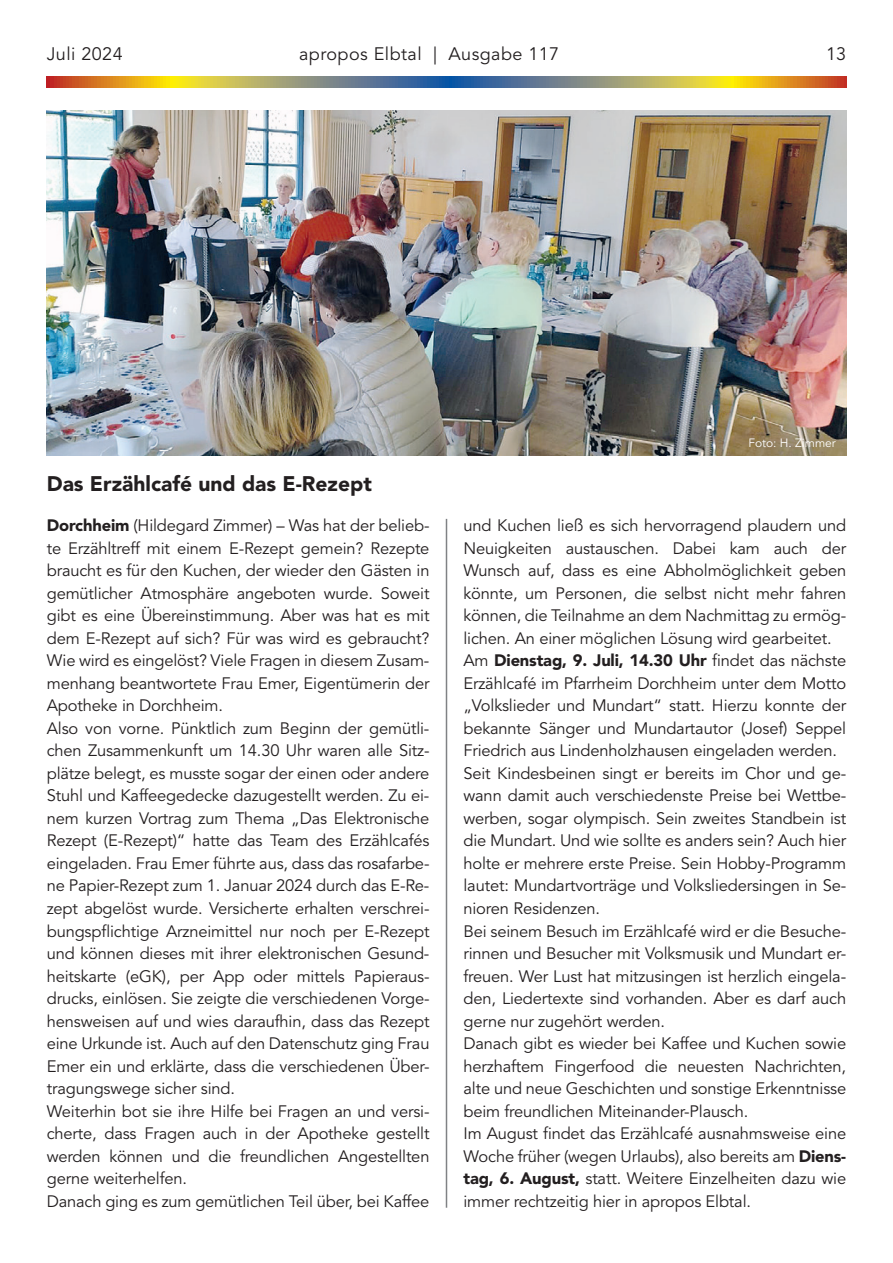
<style>
.page{position:relative;width:893px;height:1263px;background:#fff}
.page>*{position:absolute;margin:0;border:0;box-sizing:border-box;transform-origin:0 0}
.t1{font:900 21px "Avenir LT Std";color:#231f20}
.t2{font:18px "Avenir LT Std";letter-spacing:.025em;color:#231f20}
.t3{font:16.5px/22.5px "Avenir LT Std";letter-spacing:-.01em;color:#231f20}
.t4{font:12px "Avenir LT Std";color:#fff}
.s1{font-weight:900}
</style>
<div class="page">
<svg style="left:47px;top:77px;width:799px;height:10px;background:#a3935b"></svg>
<hr style="left:446px;top:519px;width:1px;height:689px;background:#808285">
<img style="left:47px;top:111px;width:799px;height:344px">
<p class="t2" style="left:47px;top:44px;width:77px">Juli 2024</p>
<p class="t2" style="left:299px;top:44px;width:262px">apropos Elbtal | Ausgabe 117</p>
<p class="t2" style="left:826px;top:44px;width:22px">13</p>
<p class="t1" style="left:47px;top:471px;width:327px">Das Erzählcafé und das E-Rezept</p>
<p class="t3" style="left:47px;top:515px;width:384px"><span class="s1">Dorchheim</span> (Hildegard Zimmer) – Was hat der belieb&shy;te Erzähltreff mit einem E-Rezept gemein? Rezepte braucht es für den Kuchen, der wieder den Gästen in gemütlicher Atmosphäre angeboten wurde. Soweit gibt es eine Übereinstimmung. Aber was hat es mit dem E-Rezept auf sich? Für was wird es gebraucht?<br>Wie wird es eingelöst? Viele Fragen in diesem Zusam&shy;menhang beantwortete Frau Emer, Eigentümerin der Apotheke in Dorchheim.<br>Also von vorne. Pünktlich zum Beginn der gemütli&shy;chen Zusammenkunft um 14.30 Uhr waren alle Sitz&shy;plätze belegt, es musste sogar der einen oder andere Stuhl und Kaffeegedecke dazugestellt werden. Zu ei&shy;nem kurzen Vortrag zum Thema „Das Elektronische Rezept (E-Rezept)“ hatte das Team des Erzählcafés eingeladen. Frau Emer führte aus, dass das rosafarbe&shy;ne Papier-Rezept zum 1. Januar 2024 durch das E-Re&shy;zept abgelöst wurde. Versicherte erhalten verschrei&shy;bungspflichtige Arzneimittel nur noch per E-Rezept und können dieses mit ihrer elektronischen Gesund&shy;heitskarte (eGK), per App oder mittels Papieraus&shy;drucks, einlösen. Sie zeigte die verschiedenen Vorge&shy;hensweisen auf und wies daraufhin, dass das Rezept eine Urkunde ist. Auch auf den Datenschutz ging Frau Emer ein und erklärte, dass die verschiedenen Über&shy;tragungswege sicher sind.<br>Weiterhin bot sie ihre Hilfe bei Fragen an und versi&shy;cherte, dass Fragen auch in der Apotheke gestellt werden können und die freundlichen Angestellten gerne weiterhelfen.<br>Danach ging es zum gemütlichen Teil über, bei Kaffee</p>
<p class="t4" style="left:748px;top:436px;width:89px">Foto: H. Zimmer</p>
<p class="t3" style="left:463px;top:515px;width:384px">und Kuchen ließ es sich hervorragend plaudern und Neuigkeiten austauschen. Dabei kam auch der Wunsch auf, dass es eine Abholmöglichkeit geben könnte, um Personen, die selbst nicht mehr fahren können, die Teilnahme an dem Nachmittag zu ermög&shy;lichen. An einer möglichen Lösung wird gearbeitet.<br>Am <span class="s1">Dienstag, 9. Juli, 14.30 Uhr</span> findet das nächste Erzählcafé im Pfarrheim Dorchheim unter dem Motto „Volkslieder und Mundart“ statt. Hierzu konnte der bekannte Sänger und Mundartautor (Josef) Seppel Friedrich aus Lindenholzhausen eingeladen werden.<br>Seit Kindesbeinen singt er bereits im Chor und ge&shy;wann damit auch verschiedenste Preise bei Wettbe&shy;werben, sogar olympisch. Sein zweites Standbein ist die Mundart. Und wie sollte es anders sein? Auch hier holte er mehrere erste Preise. Sein Hobby-Programm lautet: Mundartvorträge und Volksliedersingen in Se&shy;nioren Residenzen.<br>Bei seinem Besuch im Erzählcafé wird er die Besuche&shy;rinnen und Besucher mit Volksmusik und Mundart er&shy;freuen. Wer Lust hat mitzusingen ist herzlich eingela&shy;den, Liedertexte sind vorhanden. Aber es darf auch gerne nur zugehört werden.<br>Danach gibt es wieder bei Kaffee und Kuchen sowie herzhaftem Fingerfood die neuesten Nachrichten, alte und neue Geschichten und sonstige Erkenntnisse beim freundlichen Miteinander-Plausch.<br>Im August findet das Erzählcafé ausnahmsweise eine Woche früher (wegen Urlaubs), also bereits am <span class="s1">Diens&shy;tag, 6. August,</span> statt. Weitere Einzelheiten dazu wie immer rechtzeitig hier in apropos Elbtal.</p>
</div>
